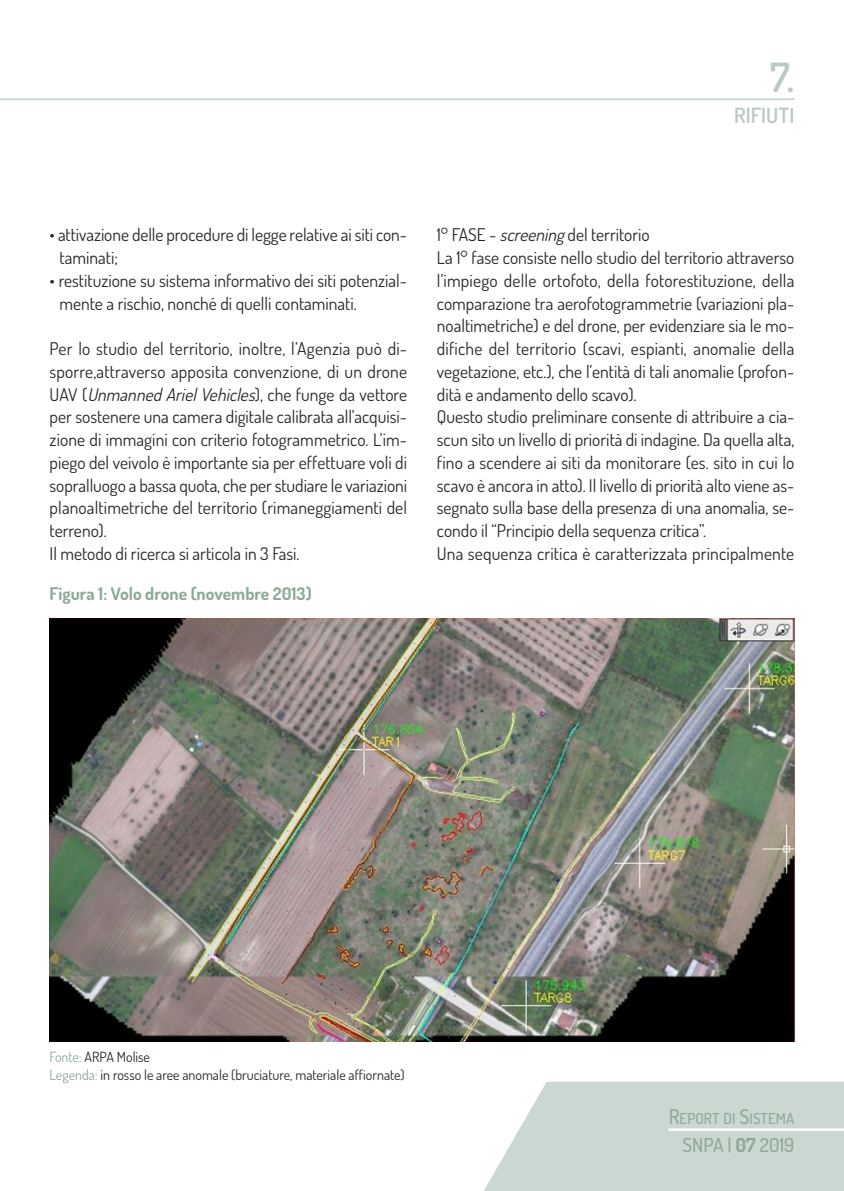
<style>
.page{position:relative;width:844px;height:1191px;background:#fff}
.page>*{position:absolute;margin:0;border:0;box-sizing:border-box;transform-origin:0 0}
.t1{font:600 40.25px "Dosis";color:#bacac2}
.t2{font:600 21px "Dosis";color:#bacac2}
.t3{font:500 19.25px "Dosis";color:#8da899}
.t4{font:17.5px/22.8px "Dosis";color:#272627}
.t5{font:700 17.5px "Dosis";color:#8da899}
.t6{font:500 15.05px "Dosis";color:#8da899}
.t7{font:14px/17.5px "Dosis";color:#272627}
.s1{font-style:italic}
.s2{color:#8da899}
.s3{font-size:20.12px}
.s4{font-weight:700}
</style>
<div class="page">
<svg style="left:484px;top:1081px;width:359px;height:110px;background:#cfdbd5"></svg>
<hr style="left:668px;top:1128px;width:175px;height:3px;background:#fff">
<hr style="left:0;top:98px;width:794px;height:2px;background:#c6d3cc">
<img style="left:50px;top:618px;width:744px;height:423px">
<h1 class="t1" style="left:769px;top:62px;width:26px">7.</h1>
<p class="t2" style="left:733px;top:108px;width:62px">RIFIUTI</p>
<p class="t4" style="left:60px;top:225px;width:349px;text-indent:-10px">• attivazione delle procedure di legge relative ai siti con&shy;taminati;</p>
<p class="t4" style="left:60px;top:271px;width:349px;text-indent:-10px">• restituzione su sistema informativo dei siti potenzial&shy;mente a rischio, nonché di quelli contaminati.</p>
<p class="t4" style="left:50px;top:339px;width:359px">Per lo studio del territorio, inoltre, l’Agenzia può di&shy;sporre,attraverso apposita convenzione, di un drone UAV (<span class="s1">UnmannedArielVehicles</span>), che funge da vettore per sostenere una camera digitale calibrata all’acquisi&shy;zione di immagini con criterio fotogrammetrico. L’im&shy;piego del veivolo è importante sia per effettuare voli di sopralluogo a bassa quota, che per studiare le variazioni planoaltimetriche del territorio (rimaneggiamenti del terreno).<br>Il metodo di ricerca si articola in 3 Fasi.</p>
<p class="t5" style="left:50px;top:587px;width:263px">Figura 1: Volo drone (novembre 2013)</p>
<p class="t4" style="left:437px;top:225px;width:359px">1° FASE - <span class="s1">screening</span>del territorio<br>La 1° fase consiste nello studio del territorio attraverso l’impiego delle ortofoto, della fotorestituzione, della comparazione tra aerofotogrammetrie (variazioni pla&shy;noaltimetriche) e del drone, per evidenziare sia le mo&shy;difiche del territorio (scavi, espianti, anomalie della vegetazione, etc.), che l’entità di tali anomalie (profon&shy;dità e andamento dello scavo).<br>Questo studio preliminare consente di attribuire a cia&shy;scun sito un livello di priorità di indagine. Da quella alta, fino a scendere ai siti da monitorare (es. sito in cui lo scavo è ancora in atto). Il livello di priorità alto viene as&shy;segnato sulla base della presenza di una anomalia, se&shy;condo il “Principio della sequenza critica”.<br>Una sequenza critica è caratterizzata principalmente</p>
<p class="t7" style="left:50px;top:1049px;width:356px"><span class="s2">Fonte:</span> ARPA Molise<br><span class="s2">Legenda:</span> in rosso le aree anomale (bruciature, materiale affiornate)</p>
<p class="t6" style="left:668px;top:1112px;width:127px"><span class="s3">R</span>EPORT DI <span class="s3">S</span>ISTEMA</p>
<p class="t3" style="left:682px;top:1137px;width:113px">SNPA | <span class="s4">07</span> 2019</p>
</div>
